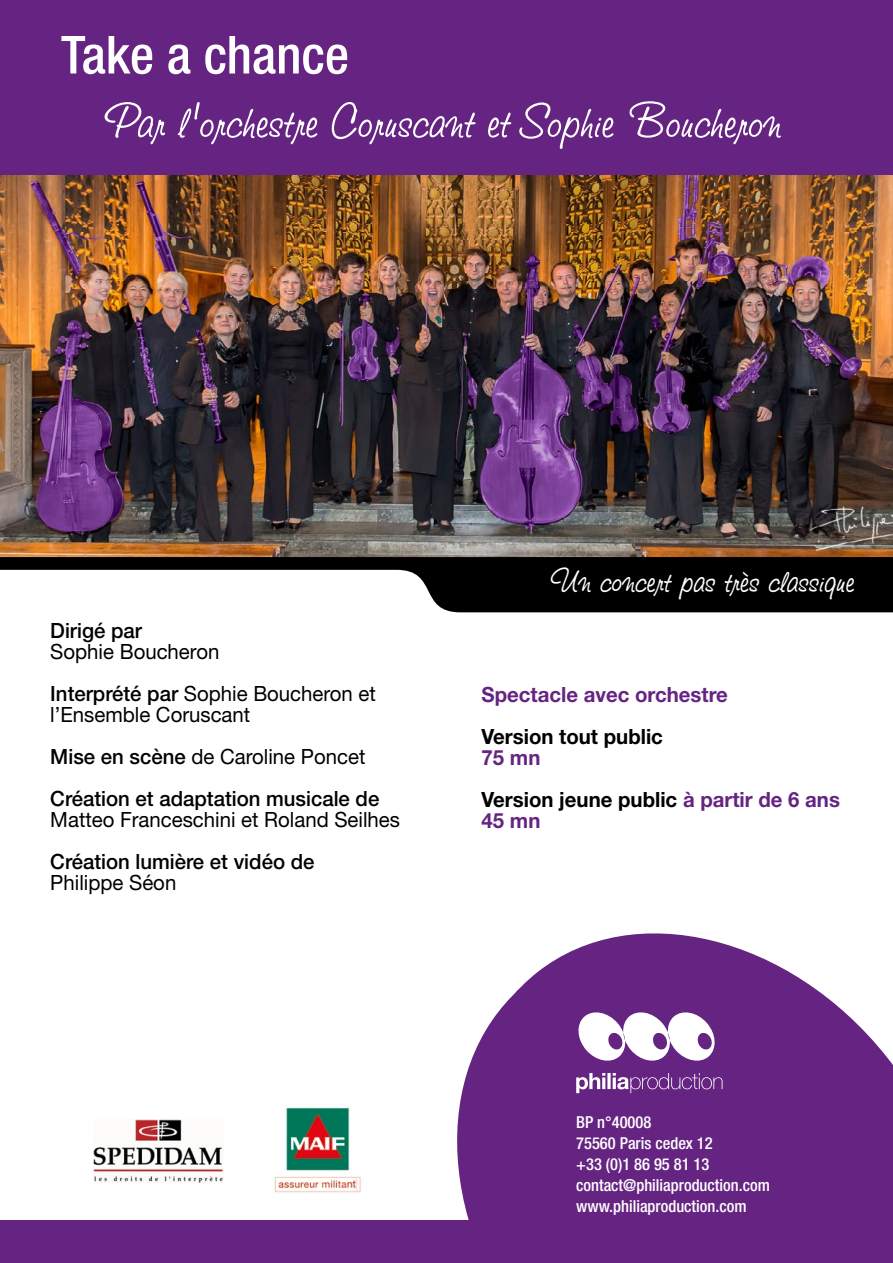
<style>
.page{position:relative;width:893px;height:1263px;background:#fff}
.page>*{position:absolute;margin:0;border:0;box-sizing:border-box;transform-origin:0 0}
.t1{font:52.5px "Studio Script ICG";color:#fff}
.t2{font:500 condensed 52.5px "Helvetica Neue LT Std";color:#fff}
.t3{font:36px "Studio Script ICG";color:#fff}
.t4{font:500 21px/42px "Helvetica Neue LT Std";color:#000}
.t5{font:21px/42px "Helvetica Neue LT Std";color:#000}
.t6{font:700 21px/42px "Helvetica Neue LT Std";color:#000}
.t7{font:700 21px "Helvetica Neue LT Std";color:#662482}
.t8{font:500 condensed 16.5px/21px "Helvetica Neue LT Std";color:#fff}
.s1{font-weight:500}
.s2{font-weight:400}
.s3{color:#662482}
</style>
<div class="page">
<div style="left:0;top:0;width:893px;height:187px;background:#662482"></div>
<img style="left:0;top:175px;width:893px;height:382px">
<svg style="left:0;top:557px;width:893px;height:55px;fill:#000"></svg>
<img style="left:274px;top:1107px;width:88px;height:86px">
<img style="left:93px;top:1120px;width:131px;height:63px">
<div style="left:0;top:1220px;width:893px;height:43px;background:#662482"></div>
<svg style="left:457px;top:933px;width:436px;height:287px;fill:#662482"></svg>
<svg style="left:576px;top:1009px;width:146px;height:84px"></svg>
<h1 class="t2" style="left:61px;top:24px;width:289px">Take a chance</h1>
<h1 class="t1" style="left:104px;top:88px;width:679px">Par l’orchestre Coruscant et Sophie Boucheron</h1>
<p class="t4" style="left:50px;top:610px;width:93px">Dirigé par</p>
<p class="t5" style="left:50px;top:631px;width:327px">Sophie Boucheron<br><span class="s1">Interprété par</span> Sophie Boucheron et</p>
<p class="t4" style="left:50px;top:694px;width:331px"><span class="s2">l’Ensemble Coruscant<br></span>Mise en scène <span class="s2">de Caroline Poncet<br></span>Création et adaptation musicale de</p>
<p class="t5" style="left:50px;top:799px;width:351px">Matteo Franceschini et Roland Seilhes</p>
<p class="t4" style="left:50px;top:841px;width:266px">Création lumière et vidéo de</p>
<p class="t5" style="left:50px;top:862px;width:128px">Philippe Séon</p>
<h2 class="t3" style="left:551px;top:557px;width:306px">Un concert pas très classique</h2>
<p class="t7" style="left:482px;top:681px;width:248px">Spectacle avec orchestre</p>
<p class="t6" style="left:482px;top:715px;width:183px">Version tout public</p>
<p class="t6" style="left:482px;top:736px;width:360px"><span class="s3">75 mn<br></span>Version jeune public <span class="s3">à partir de 6 ans</span></p>
<p class="t7" style="left:482px;top:807px;width:60px">45 mn</p>
<p class="t8" style="left:576px;top:1111px;width:195px">BP n°40008<br>75560 Paris cedex 12<br>+33 (0)1 86 95 81 13 contact@philiaproduction.com www.philiaproduction.com</p>
</div>
